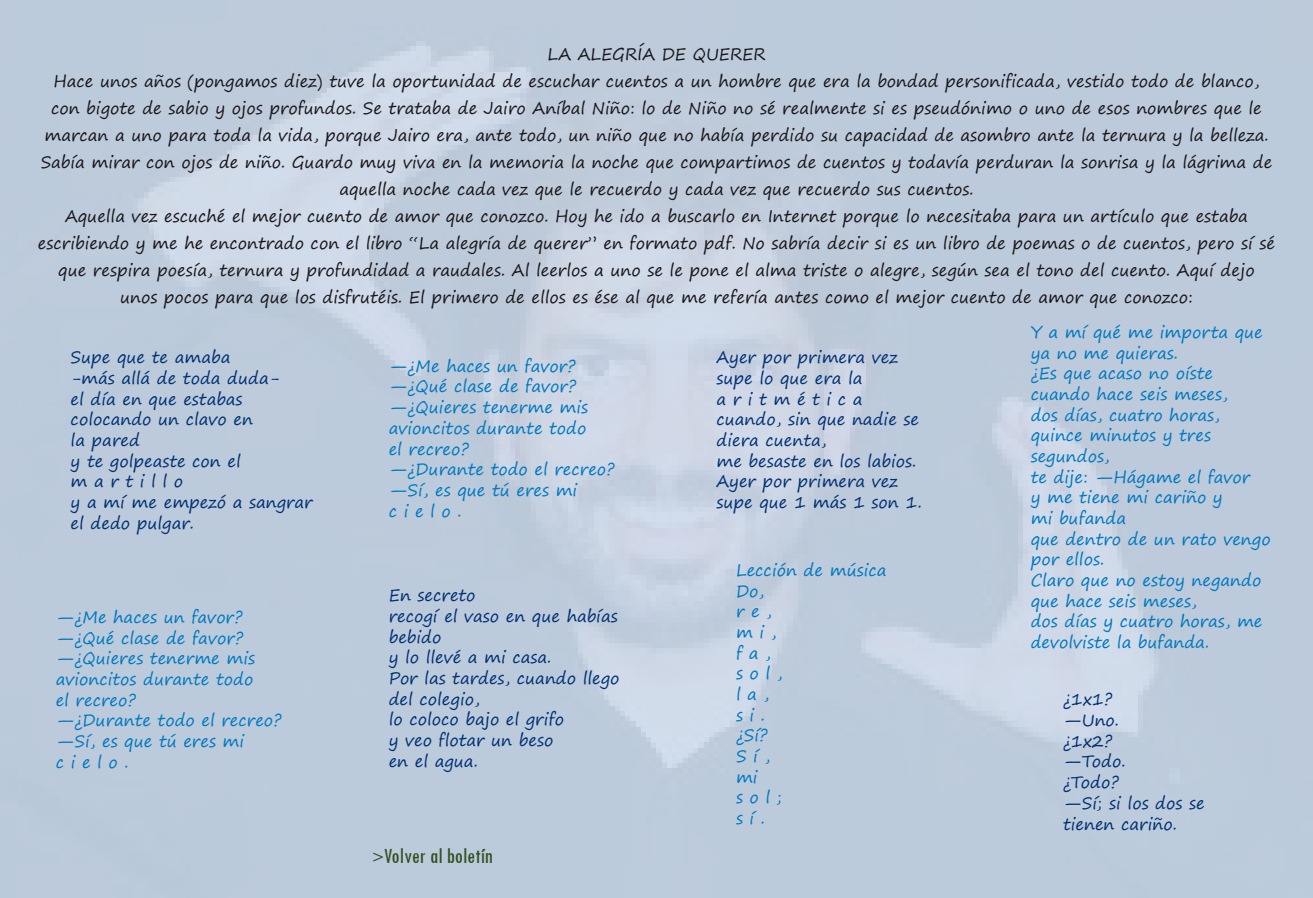
<style>
.page{position:relative;width:1313px;height:898px;background:#fff}
.page>*{position:absolute;margin:0;border:0;box-sizing:border-box;transform-origin:0 0}
.t1{font:condensed 22.5px "Tw Cen";color:#33511f}
.t2{font:16.5px/27px "Segoe Print";color:#1a171c;text-align:center}
.t3{font:16.5px/20.7px "Segoe Print";color:#0079c0}
.t4{font:16.5px/20.7px "Segoe Print";color:#003174}
.s1{font-size:18px}
</style>
<div class="page">
<p class="t2" style="left:38px;top:40px;width:1239px">LA ALEGRÍA DE QUERER<br>Hace unos años (pongamos diez) tuve la oportunidad de escuchar cuentos a un hombre que era la bondad personificada, vestido todo de blanco, con bigote de sabio y ojos profundos. Se trataba de Jairo Aníbal Niño: lo de Niño no sé realmente si es pseudónimo o uno de esos nombres que le marcan a uno para toda la vida, porque Jairo era, ante todo, un niño que no había perdido su capacidad de asombro ante la ternura y la belleza.<br>Sabía mirar con ojos de niño. Guardo muy viva en la memoria la noche que compartimos de cuentos y todavía perduran la sonrisa y la lágrima de aquella noche cada vez que le recuerdo y cada vez que recuerdo sus cuentos.<br>Aquella vez escuché el mejor cuento de amor que conozco. Hoy he ido a buscarlo en Internet porque lo necesitaba para un artículo que estaba escribiendo y me he encontrado con el libro “La alegría de querer” en formato pdf. No sabría decir si es un libro de poemas o de cuentos, pero sí sé que respira poesía, ternura y profundidad a raudales. Al leerlos a uno se le pone el alma triste o alegre, según sea el tono del cuento. Aquí dejo unos pocos para que los disfrutéis. El primero de ellos es ése al que me refería antes como el mejor cuento de amor que conozco:</p>
<p class="t4" style="left:71px;top:346px;width:243px">Supe que te amaba<br>-más allá de toda duda-<br>el día en que estabas colocando un clavo en<br>la pared<br>y te golpeaste con el<br>m a r t i l l o<br>y a mí me empezó a sangrar el dedo pulgar.</p>
<p class="t3" style="left:389px;top:355px;width:228px">—¿Me haces un favor? —¿Qué clase de favor? —¿Quieres tenerme mis avioncitos durante todo<br>el recreo?<br>—¿Durante todo el recreo? —Sí, es que tú eres mi<br>c i e l o .</p>
<p class="t3" style="left:56px;top:606px;width:228px">—¿Me haces un favor? —¿Qué clase de favor? —¿Quieres tenerme mis avioncitos durante todo<br>el recreo?<br>—¿Durante todo el recreo? —Sí, es que tú eres mi<br>c i e l o .</p>
<p class="t4" style="left:389px;top:584px;width:232px">En secreto<br>recogí el vaso en que habías bebido<br>y lo llevé a mi casa.<br>Por las tardes, cuando llego del colegio,<br>lo coloco bajo el grifo<br>y veo flotar un beso<br>en el agua.</p>
<h1 class="t1" style="left:372px;top:841px;width:122px"><span class="s1">&gt;</span>Volver al boletín</h1>
<p class="t4" style="left:716px;top:346px;width:207px">Ayer por primera vez supe lo que era la<br>a r i t m é t i c a cuando, sin que nadie se diera cuenta,<br>me besaste en los labios.<br>Ayer por primera vez supe que 1 más 1 son 1.</p>
<p class="t3" style="left:736px;top:559px;width:152px">Lección de música<br>Do,<br>r e ,<br>m i ,<br>f a ,<br>s o l ,<br>l a ,<br>s i .<br>¿Sí?<br>S í ,<br>mi<br>s o l ;<br>s í .</p>
<p class="t3" style="left:1031px;top:321px;width:241px">Y a mí qué me importa que ya no me quieras.<br>¿Es que acaso no oíste cuando hace seis meses,<br>dos días, cuatro horas, quince minutos y tres segundos,<br>te dije: —Hágame el favor<br>y me tiene mi cariño y<br>mi bufanda<br>que dentro de un rato vengo por ellos.<br>Claro que no estoy negando que hace seis meses,<br>dos días y cuatro horas, me devolviste la bufanda.</p>
<p class="t4" style="left:1063px;top:688px;width:143px">¿1x1?<br>—Uno.<br>¿1x2?<br>—Todo.<br>¿Todo?<br>—Sí; si los dos se tienen cariño.</p>
</div>
